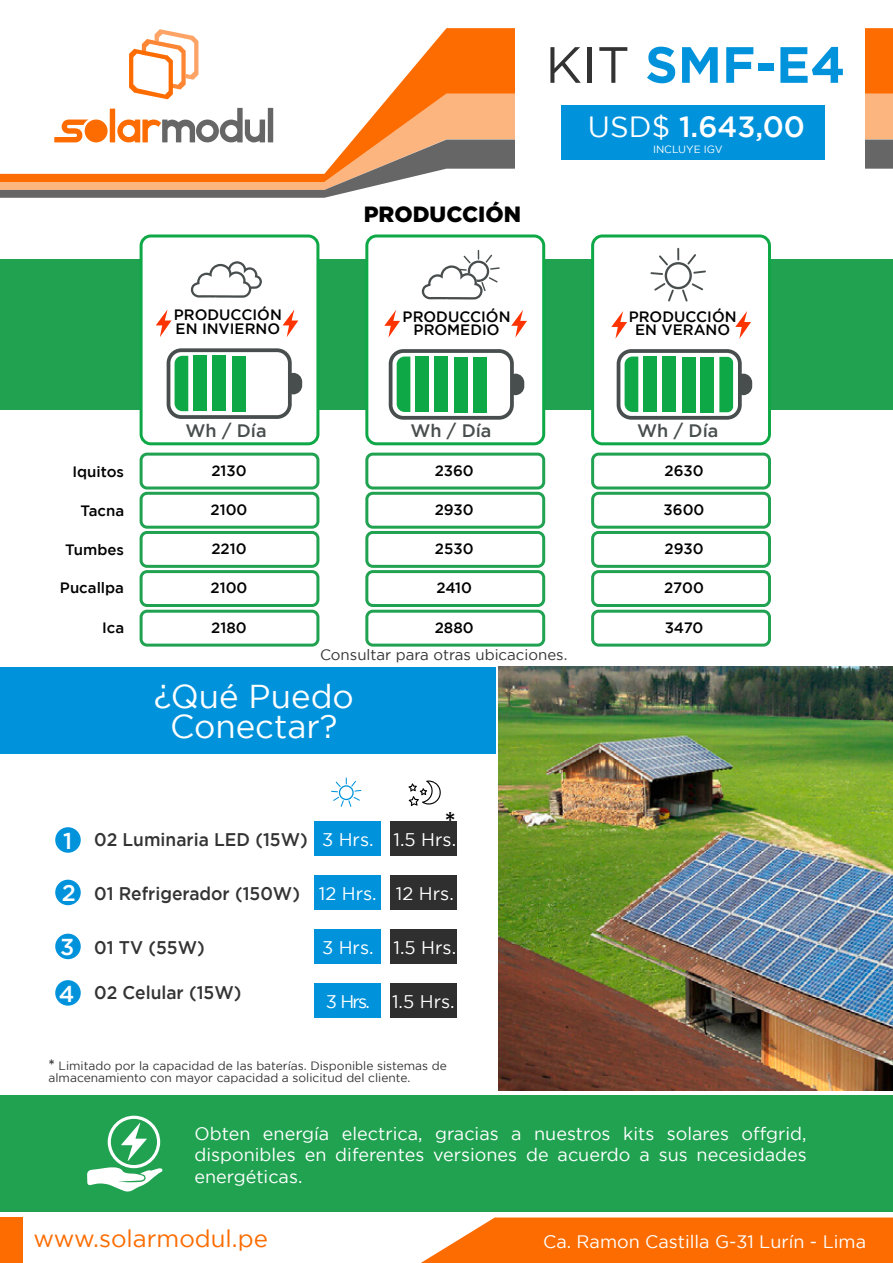
<style>
.page{position:relative;width:893px;height:1263px;background:#fff}
.page>*{position:absolute;margin:0;border:0;box-sizing:border-box;transform-origin:0 0}
.t1{font:700 51px "Gotham";color:#0093dc}
.t2{font:33px/30px "Gotham";color:#fff;text-align:center}
.t3{font:500 29.25px "Gotham";color:#fff}
.t4{font:500 27px "Gotham";color:#000}
.t5{font:24px "Gotham";color:#fc6c00}
.t6{font:500 22.95px/46.5px "Gotham";color:#fff}
.t7{font:900 22.05px "Gotham";color:#000}
.t8{font:500 18.3px "Gotham";color:#333;scale:.95 1}
.t9{font:18.3px "Gotham";color:#fff}
.t10{font:18px/21.6px "Gotham";color:#fff;text-align:justify}
.t11{font:500 18px "Gotham";color:#484d4d}
.t12{font:500 15px/13.5px "Gotham";color:#000;text-align:center}
.t13{font:15px "Gotham";color:#333}
.t14{font:12px/12px "Gotham";color:#333}
.t15{font:10.5px "Gotham";color:#fff}
.s1{font-weight:400;color:#333}
.s2{font-weight:400}
.s3{font-weight:500;font-size:15px}
</style>
<div class="page">
<svg style="left:129px;top:28px;width:764px;height:65px"></svg>
<svg style="left:54px;top:93px;width:839px;height:47px"></svg>
<svg style="left:0;top:140px;width:893px;height:58px"></svg>
<div style="left:516px;top:0;width:349px;height:169px;background:#fff"></div>
<svg style="left:421px;top:1217px;width:472px;height:46px;background:#fc7816"></svg>
<div style="left:0;top:1217px;width:23px;height:46px;background:#fc6c00"></div>
<div style="left:0;top:667px;width:496px;height:86px;background:#0093dc"></div>
<svg style="left:331px;top:777px;width:30px;height:30px"></svg>
<div style="left:314px;top:821px;width:67px;height:34px;background:#0093dc"></div>
<div style="left:390px;top:821px;width:66px;height:34px;background:#2f2f2f"></div>
<div style="left:314px;top:876px;width:67px;height:34px;background:#0093dc"></div>
<div style="left:390px;top:876px;width:66px;height:34px;background:#2f2f2f"></div>
<div style="left:314px;top:930px;width:67px;height:34px;background:#0093dc"></div>
<div style="left:390px;top:930px;width:66px;height:34px;background:#2f2f2f"></div>
<div style="left:314px;top:984px;width:67px;height:34px;background:#0093dc"></div>
<div style="left:390px;top:984px;width:66px;height:34px;background:#2f2f2f"></div>
<svg style="left:408px;top:780px;width:33px;height:26px"></svg>
<div style="left:55px;top:827px;width:26px;height:26px;background:#0093dc;border-radius:50%"></div>
<div style="left:55px;top:880px;width:26px;height:25px;background:#0093dc;border-radius:50%"></div>
<div style="left:55px;top:934px;width:26px;height:25px;background:#0093dc;border-radius:50%"></div>
<div style="left:55px;top:980px;width:26px;height:26px;background:#0093dc;border-radius:50%"></div>
<div style="left:0;top:1095px;width:893px;height:117px;background:#20a251"></div>
<svg style="left:87px;top:1115px;width:76px;height:77px"></svg>
<img style="left:499px;top:667px;width:394px;height:424px">
<div style="left:0;top:260px;width:893px;height:150px;background:#20a251"></div>
<div style="left:141px;top:236px;width:177px;height:208px;background:#fff;border-radius:10px"></div>
<div style="left:140px;top:234px;width:179px;height:211px;border:3px solid #0ea847;border-radius:10px"></div>
<svg style="left:156px;top:309px;width:16px;height:28px"></svg>
<svg style="left:283px;top:309px;width:15px;height:28px"></svg>
<svg style="left:167px;top:348px;width:135px;height:71px"></svg>
<div style="left:193px;top:356px;width:14px;height:55px;background:#0ea847"></div>
<div style="left:212px;top:356px;width:14px;height:55px;background:#0ea847"></div>
<div style="left:232px;top:356px;width:13px;height:55px;background:#0ea847"></div>
<svg style="left:191px;top:261px;width:71px;height:37px"></svg>
<div style="left:367px;top:236px;width:177px;height:208px;background:#fff;border-radius:10px"></div>
<div style="left:365px;top:234px;width:180px;height:211px;border:3px solid #0ea847;border-radius:10px"></div>
<svg style="left:389px;top:349px;width:135px;height:71px"></svg>
<div style="left:416px;top:357px;width:13px;height:55px;background:#0ea847"></div>
<div style="left:434px;top:357px;width:14px;height:55px;background:#0ea847"></div>
<div style="left:454px;top:357px;width:13px;height:55px;background:#0ea847"></div>
<div style="left:473px;top:357px;width:13px;height:55px;background:#0ea847"></div>
<svg style="left:384px;top:310px;width:16px;height:28px"></svg>
<svg style="left:511px;top:310px;width:16px;height:28px"></svg>
<svg style="left:422px;top:250px;width:78px;height:49px"></svg>
<div style="left:593px;top:236px;width:176px;height:208px;background:#fff;border-radius:10px"></div>
<div style="left:591px;top:234px;width:180px;height:211px;border:3px solid #0ea847;border-radius:10px"></div>
<svg style="left:617px;top:349px;width:135px;height:71px"></svg>
<svg style="left:611px;top:311px;width:16px;height:28px"></svg>
<svg style="left:735px;top:311px;width:16px;height:28px"></svg>
<svg style="left:650px;top:248px;width:56px;height:54px"></svg>
<div style="left:140px;top:453px;width:179px;height:36px;border:3px solid #20a251;border-radius:6px"></div>
<div style="left:365px;top:453px;width:180px;height:36px;border:3px solid #20a251;border-radius:6px"></div>
<div style="left:591px;top:453px;width:180px;height:36px;border:3px solid #20a251;border-radius:6px"></div>
<div style="left:140px;top:492px;width:179px;height:37px;border:3px solid #20a251;border-radius:6px"></div>
<div style="left:365px;top:492px;width:180px;height:37px;border:3px solid #20a251;border-radius:6px"></div>
<div style="left:591px;top:492px;width:180px;height:37px;border:3px solid #20a251;border-radius:6px"></div>
<div style="left:140px;top:531px;width:179px;height:37px;border:3px solid #20a251;border-radius:6px"></div>
<div style="left:365px;top:531px;width:180px;height:37px;border:3px solid #20a251;border-radius:6px"></div>
<div style="left:591px;top:531px;width:180px;height:37px;border:3px solid #20a251;border-radius:6px"></div>
<div style="left:140px;top:570px;width:179px;height:37px;border:3px solid #20a251;border-radius:6px"></div>
<div style="left:365px;top:570px;width:180px;height:37px;border:3px solid #20a251;border-radius:6px"></div>
<div style="left:591px;top:570px;width:180px;height:37px;border:3px solid #20a251;border-radius:6px"></div>
<div style="left:140px;top:610px;width:179px;height:37px;border:3px solid #20a251;border-radius:6px"></div>
<div style="left:365px;top:610px;width:180px;height:37px;border:3px solid #20a251;border-radius:6px"></div>
<div style="left:591px;top:610px;width:180px;height:37px;border:3px solid #20a251;border-radius:6px"></div>
<div style="left:561px;top:105px;width:264px;height:54px;background:#0093dc"></div>
<h1 class="t1" style="left:545px;top:35px;width:301px"><span class="s1">KIT</span> SMF-E4</h1>
<p class="t12" style="left:174px;top:308px;width:109px;text-align:left">PRODUCCIÓN<br>EN INVIERNO</p>
<p class="t11" style="left:185px;top:420px;width:83px">Wh / Día</p>
<p class="t7" style="left:364px;top:201px;width:159px">PRODUCCIÓN</p>
<p class="t12" style="left:403px;top:309px;width:109px">PRODUCCIÓN<br>PROMEDIO</p>
<p class="t11" style="left:410px;top:420px;width:83px">Wh / Día</p>
<h3 class="t3" style="left:588px;top:110px;width:219px"><span class="s2">USD$</span> 1.643,00</h3>
<p class="t15" style="left:653px;top:143px;width:71px">INCLUYE IGV</p>
<p class="t12" style="left:629px;top:309px;width:109px">PRODUCCIÓN<br>EN VERANO</p>
<p class="t11" style="left:637px;top:420px;width:83px">Wh / Día</p>
<p class="t12" style="left:72px;top:465px;width:53px">Iquitos</p>
<p class="t12" style="left:211px;top:463px;width:37px">2130</p>
<p class="t12" style="left:435px;top:463px;width:41px">2360</p>
<p class="t12" style="left:664px;top:463px;width:41px">2630</p>
<p class="t12" style="left:81px;top:503px;width:45px">Tacna</p>
<p class="t12" style="left:211px;top:503px;width:38px">2100</p>
<p class="t12" style="left:435px;top:503px;width:41px">2930</p>
<p class="t12" style="left:664px;top:503px;width:42px">3600</p>
<p class="t12" style="left:65px;top:542px;width:60px">Tumbes</p>
<p class="t12" style="left:211px;top:542px;width:37px">2210</p>
<p class="t12" style="left:435px;top:542px;width:40px">2530</p>
<p class="t12" style="left:664px;top:542px;width:41px">2930</p>
<p class="t12" style="left:60px;top:581px;width:66px">Pucallpa</p>
<p class="t12" style="left:211px;top:581px;width:38px">2100</p>
<p class="t12" style="left:436px;top:581px;width:37px">2410</p>
<p class="t12" style="left:664px;top:581px;width:41px">2700</p>
<p class="t12" style="left:102px;top:621px;width:24px">Ica</p>
<p class="t12" style="left:211px;top:621px;width:37px">2180</p>
<p class="t12" style="left:435px;top:621px;width:40px">2880</p>
<p class="t12" style="left:665px;top:621px;width:40px">3470</p>
<p class="t13" style="left:320px;top:646px;width:249px">Consultar para otras ubicaciones.</p>
<h2 class="t2" style="left:154px;top:680px;width:202px">¿Qué Puedo<br>Conectar?</h2>
<p class="t6" style="left:63px;top:817px;width:11px">1</p>
<p class="t6" style="left:62px;top:869px;width:16px">2</p>
<p class="t6" style="left:59px;top:923px;width:17px">3<br>4</p>
<p class="t8" style="left:94px;top:829px;width:226px">02 Luminaria LED (15W)</p>
<p class="t8" style="left:94px;top:883px;width:218px">01 Refrigerador (150W)</p>
<p class="t8" style="left:94px;top:937px;width:118px">01 TV (55W)</p>
<p class="t8" style="left:94px;top:982px;width:156px">02 Celular (15W)</p>
<h3 class="t4" style="left:445px;top:806px;width:13px">*</h3>
<p class="t9" style="left:322px;top:829px;width:136px">3 Hrs. 1.5 Hrs.</p>
<p class="t9" style="left:319px;top:883px;width:136px">12 Hrs. 12 Hrs.</p>
<p class="t9" style="left:322px;top:937px;width:136px">3 Hrs. 1.5 Hrs.</p>
<p class="t9" style="left:326px;top:992px;width:130px">3 Hrs. 1.5 Hrs.</p>
<p class="t14" style="left:49px;top:1060px;width:400px"><span class="s3">*</span> Limitado por la capacidad de las baterías. Disponible sistemas de almacenamiento con mayor capacidad a solicitud del cliente.</p>
<p class="t10" style="left:194px;top:1122px;width:614px">Obten energía electrica, gracias a nuestros kits solares offgrid, disponibles en diferentes versiones de acuerdo a sus necesidades energéticas.</p>
<h3 class="t5" style="left:33px;top:1225px;width:236px">www.solarmodul.pe</h3>
<p class="t10" style="left:543px;top:1231px;width:325px">Ca. Ramon Castilla G-31 Lurín - Lima</p>
</div>
